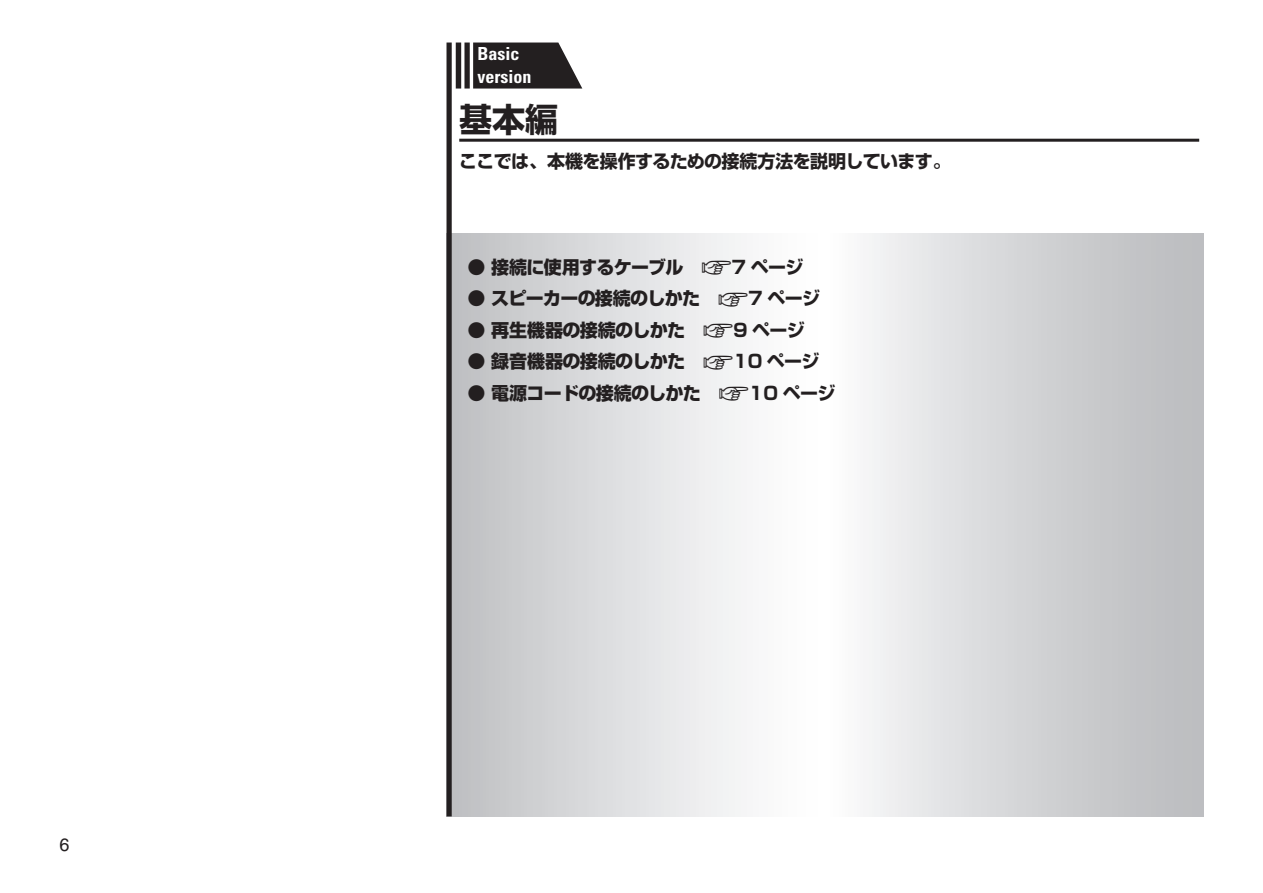
<style>
.page{position:relative;width:1263px;height:893px;background:#fff}
.page>*{position:absolute;margin:0;border:0;box-sizing:border-box;transform-origin:0 0}
.t1{font:700 33px "Shin Go Pro";color:#231f20}
.t2{font:800 18px/31.5px "Shin Go Pro";letter-spacing:-.04em;color:#231f20}
.t3{font:700 18px "Shin Go Pro";letter-spacing:-.04em;color:#231f20}
.t4{font:700 condensed 18px/22.5px "Univers LT Std";color:#fff}
.t5{font:18px "Helvetica LT Std";color:#231f20}
.s1{font-family:"Marks For Denon";font-weight:400}
.s2{font-weight:700}
</style>
<div class="page">
<svg style="left:582px;top:234px;width:621px;height:582px"></svg>
<svg style="left:446px;top:43px;width:136px;height:773px;fill:#cdced0"></svg>
<hr style="left:459px;top:139px;width:740px;height:3px;background:#231f20">
<p class="t5" style="left:60px;top:834px;width:12px">6</p>
<p class="t4" style="left:477px;top:42px;width:55px">Basic version</p>
<h1 class="t1" style="left:459px;top:94px;width:100px">基本編</h1>
<p class="t3" style="left:459px;top:147px;width:493px">ここでは、本機を操作するための接続方法を説明しています。</p>
<p class="t2" style="left:468px;top:249px;width:369px"><span class="s1">F</span> 接続に使用するケーブル <span class="s1">V</span><span class="s2">7 ページ<br></span><span class="s1">F</span> スピーカーの接続のしかた <span class="s1">V</span><span class="s2">7 ページ<br></span><span class="s1">F</span> 再生機器の接続のしかた <span class="s1">V</span><span class="s2">9 ページ<br></span><span class="s1">F</span> 録音機器の接続のしかた <span class="s1">V</span><span class="s2">10 ページ<br></span><span class="s1">F</span> 電源コードの接続のしかた <span class="s1">V</span><span class="s2">10 ページ</span></p>
</div>
